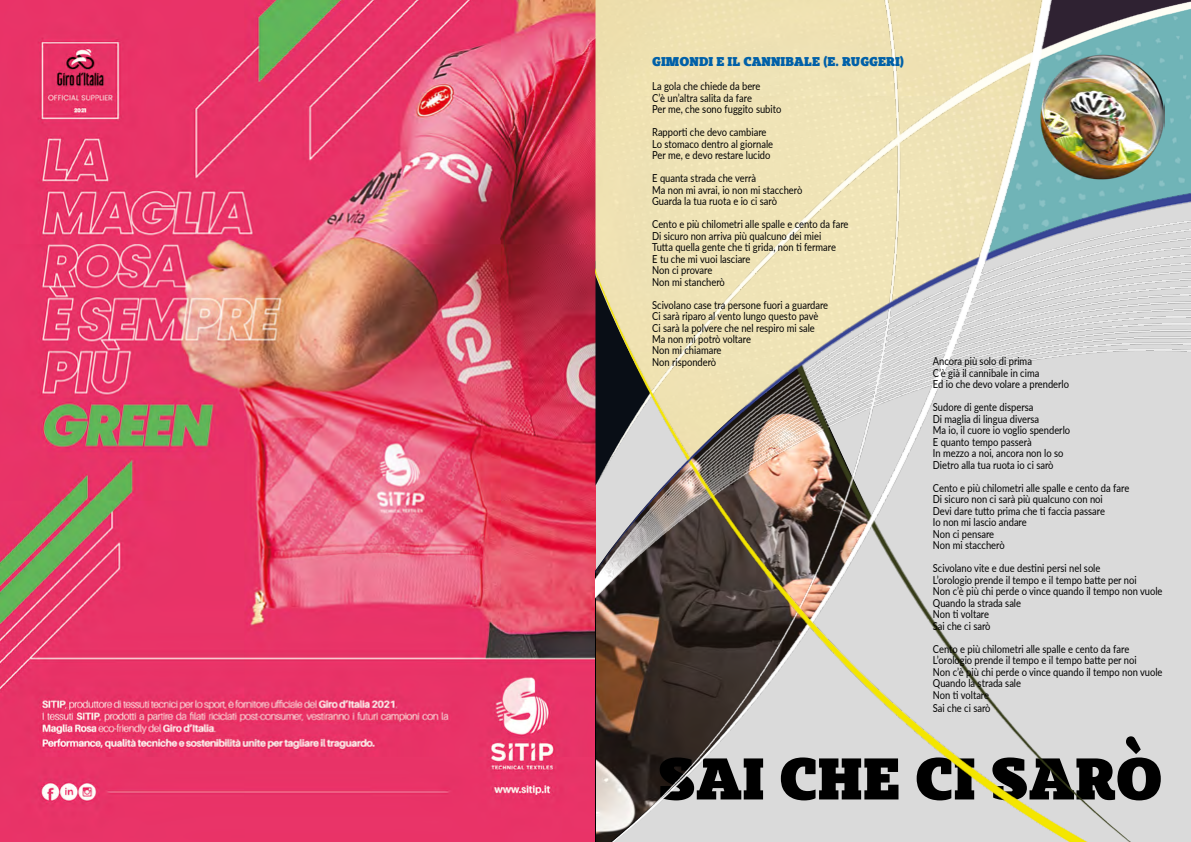
<style>
.page{position:relative;width:1191px;height:842px;background:#fff}
.page>*{position:absolute;margin:0;border:0;box-sizing:border-box;transform-origin:0 0}
.t1{font:900 60.8px "Sybilla W00";color:#000;scale:.9 1}
.t2{font:900 13px "Sybilla W00";color:#0060a8;scale:.9 1}
.t3{font:11px/11.5px "Lato";color:#000;scale:.85 1}
</style>
<div class="page">
<img style="left:0;top:0;width:1191px;height:842px">
<img style="left:1044px;top:0;width:147px;height:7px">
<img style="left:1044px;top:7px;width:147px;height:252px">
<img style="left:595px;top:0;width:449px;height:461px">
<svg style="left:595px;top:365px;width:277px;height:477px;background:#958c82"></svg>
<img style="left:1040px;top:54px;width:124px;height:129px">
<p class="t2" style="left:652px;top:52px;width:281px">GIMONDI E IL CANNIBALE (E. RUGGERI)</p>
<p class="t3" style="left:652px;top:80px;width:153px">La gola che chiede da bere<br>C’è un’altra salita da fare<br>Per me, che sono fuggito subito</p>
<p class="t3" style="left:652px;top:126px;width:144px">Rapporti che devo cambiare<br>Lo stomaco dentro al giornale<br>Per me, e devo restare lucido</p>
<p class="t3" style="left:652px;top:172px;width:178px">E quanta strada che verrà<br>Ma non mi avrai, io non mi staccherò<br>Guarda la tua ruota e io ci sarò</p>
<p class="t3" style="left:652px;top:218px;width:232px">Cento e più chilometri alle spalle e cento da fare<br>Di sicuro non arriva più qualcuno dei miei<br>Tutta quella gente che ti grida, non ti fermare<br>E tu che mi vuoi lasciare<br>Non ci provare<br>Non mi stancherò</p>
<p class="t3" style="left:652px;top:298px;width:209px">Scivolano case tra persone fuori a guardare<br>Ci sarà riparo al vento lungo questo pavè<br>Ci sarà la polvere che nel respiro mi sale<br>Ma non mi potrò voltare<br>Non mi chiamare<br>Non risponderò</p>
<p class="t3" style="left:933px;top:355px;width:162px">Ancora più solo di prima<br>C’è già il cannibale in cima<br>Ed io che devo volare a prenderlo</p>
<p class="t3" style="left:933px;top:401px;width:163px">Sudore di gente dispersa<br>Di maglia di lingua diversa<br>Ma io, il cuore io voglio spenderlo<br>E quanto tempo passerà<br>In mezzo a noi, ancora non lo so<br>Dietro alla tua ruota io ci sarò</p>
<p class="t3" style="left:933px;top:481px;width:232px">Cento e più chilometri alle spalle e cento da fare<br>Di sicuro non ci sarà più qualcuno con noi<br>Devi dare tutto prima che ti faccia passare<br>Io non mi lascio andare<br>Non ci pensare<br>Non mi staccherò</p>
<p class="t3" style="left:933px;top:562px;width:272px">Scivolano vite e due destini persi nel sole<br>L’orologio prende il tempo e il tempo batte per noi<br>Non c’è più chi perde o vince quando il tempo non vuole<br>Quando la strada sale<br>Non ti voltare<br>Sai che ci sarò</p>
<p class="t3" style="left:933px;top:642px;width:272px">Cento e più chilometri alle spalle e cento da fare L’orologio prende il tempo e il tempo batte per noi<br>Non c’è più chi perde o vince quando il tempo non vuole Quando la strada sale<br>Non ti voltare</p>
<p class="t3" style="left:933px;top:701px;width:69px">Sai che ci sarò</p>
<h1 class="t1" style="left:657px;top:734px;width:563px">SAI CHE CI SARÒ</h1>
</div>
